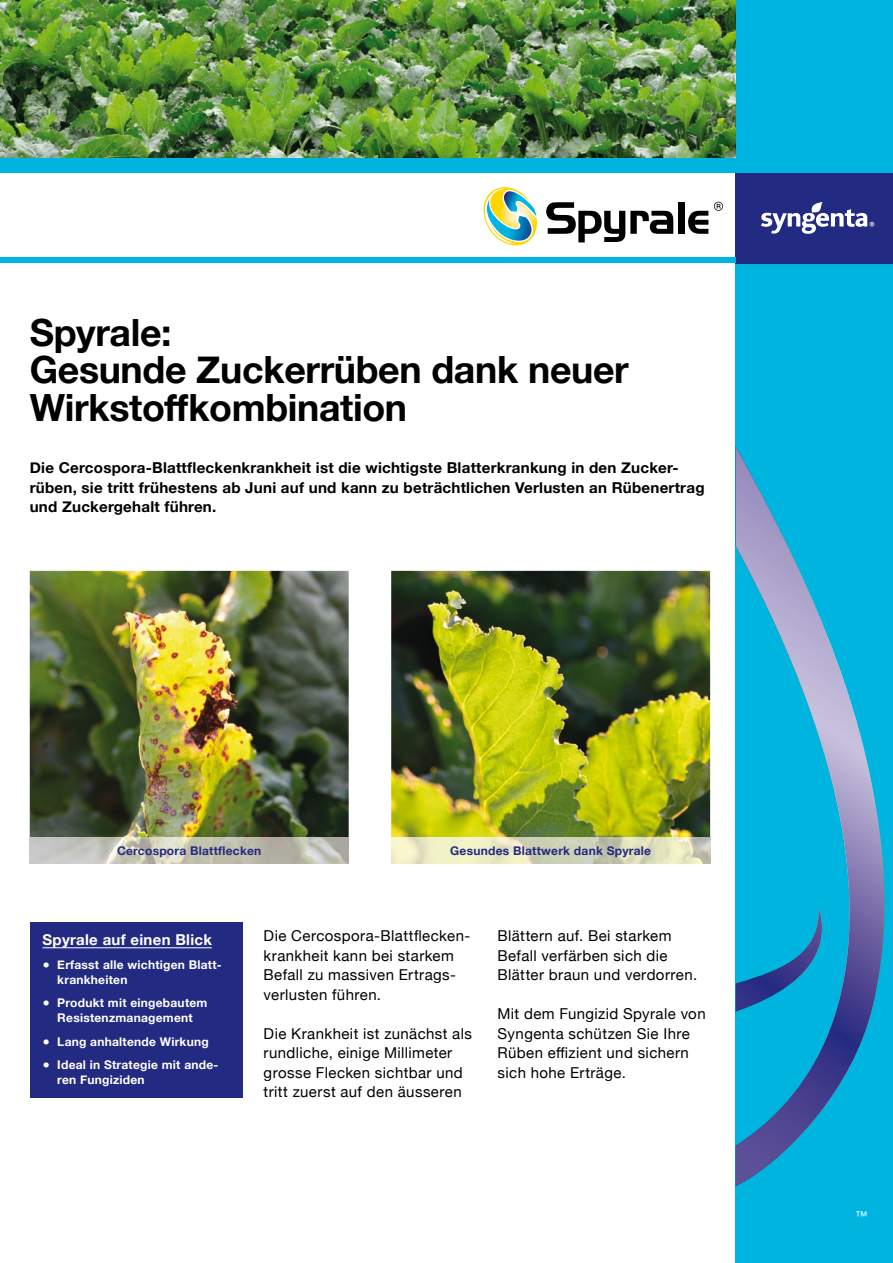
<style>
.page{position:relative;width:893px;height:1263px;background:#fff}
.page>*{position:absolute;margin:0;border:0;box-sizing:border-box;transform-origin:0 0}
.t1{font:700 37.5px/37.5px "Helvetica Neue";letter-spacing:-.01em;color:#000}
.t2{font:15px/19.5px "Helvetica Neue";letter-spacing:.025em;color:#000}
.t3{font:700 15px/19.5px "Helvetica Neue";letter-spacing:.015em;color:#000}
.t4{font:700 15px "Helvetica Neue";letter-spacing:.02em;color:#fff}
.t5{font:700 12px/15px "Helvetica Neue";letter-spacing:.02em;color:#fff}
.t6{font:700 12px "Helvetica Neue";letter-spacing:.02em;color:#232a81}
.t7{font:12px "Helvetica Neue";color:#fff}
</style>
<div class="page">
<div style="left:736px;top:0;width:157px;height:1263px;background:#00b4e0"></div>
<div style="left:0;top:158px;width:893px;height:15px;background:#00b4e0"></div>
<div style="left:736px;top:173px;width:157px;height:90px;background:#232a81"></div>
<div style="left:0;top:257px;width:736px;height:6px;background:#00b4e0"></div>
<img style="left:0;top:0;width:736px;height:158px">
<div style="left:30px;top:922px;width:212px;height:175px;background:#232a81"></div>
<hr style="left:43px;top:947px;width:169px;height:1px;background:#fff">
<svg style="left:761px;top:202px;width:113px;height:32px"></svg>
<svg style="left:736px;top:447px;width:148px;height:738px"></svg>
<svg style="left:483px;top:187px;width:240px;height:59px"></svg>
<img style="left:30px;top:571px;width:319px;height:267px">
<img style="left:391px;top:571px;width:319px;height:267px">
<img style="left:391px;top:838px;width:319px;height:25px">
<img style="left:30px;top:838px;width:319px;height:25px">
<h1 class="t1" style="left:30px;top:314px;width:600px">Spyrale:<br>Gesunde Zuckerrüben dank neuer<br>Wirkstoffkombination</h1>
<p class="t3" style="left:30px;top:459px;width:676px">Die Cercospora-Blattfleckenkrankheit ist die wichtigste Blatterkrankung in den Zucker&shy;rüben, sie tritt frühestens ab Juni auf und kann zu beträchtlichen Verlusten an Rübenertrag und Zuckergehalt führen.</p>
<p class="t6" style="left:117px;top:841px;width:146px">Cercospora Blattflecken</p>
<p class="t6" style="left:450px;top:841px;width:202px">Gesundes Blattwerk dank Spyrale</p>
<p class="t4" style="left:43px;top:928px;width:171px">Spyrale auf einen Blick</p>
<p class="t5" style="left:57px;top:957px;width:166px;text-indent:-15px">● Erfasst alle wichtigen Blatt&shy;krankheiten</p>
<p class="t5" style="left:43px;top:996px;width:166px;text-align:center">● Produkt mit eingebautem<br>Resistenzmanagement</p>
<p class="t5" style="left:43px;top:1034px;width:168px">● Lang anhaltende Wirkung</p>
<p class="t5" style="left:57px;top:1058px;width:163px;text-indent:-15px">● Ideal in Strategie mit ande&shy;ren Fungiziden</p>
<p class="t2" style="left:264px;top:927px;width:208px">Die Cercospora-Blattflecken&shy;krankheit kann bei starkem<br>Befall zu massiven Ertrags&shy;verlusten führen.</p>
<p class="t2" style="left:264px;top:1025px;width:210px">Die Krankheit ist zunächst als rundliche, einige Millimeter grosse Flecken sichtbar und tritt zuerst auf den äusseren</p>
<p class="t2" style="left:497px;top:927px;width:201px">Blättern auf. Bei starkem<br>Befall verfärben sich die<br>Blätter braun und verdorren.</p>
<p class="t2" style="left:497px;top:1005px;width:210px">Mit dem Fungizid Spyrale von<br>Syngenta schützen Sie Ihre<br>Rüben effizient und sichern sich hohe Erträge.</p>
<p class="t7" style="left:856px;top:1207px;width:13px">™</p>
</div>
